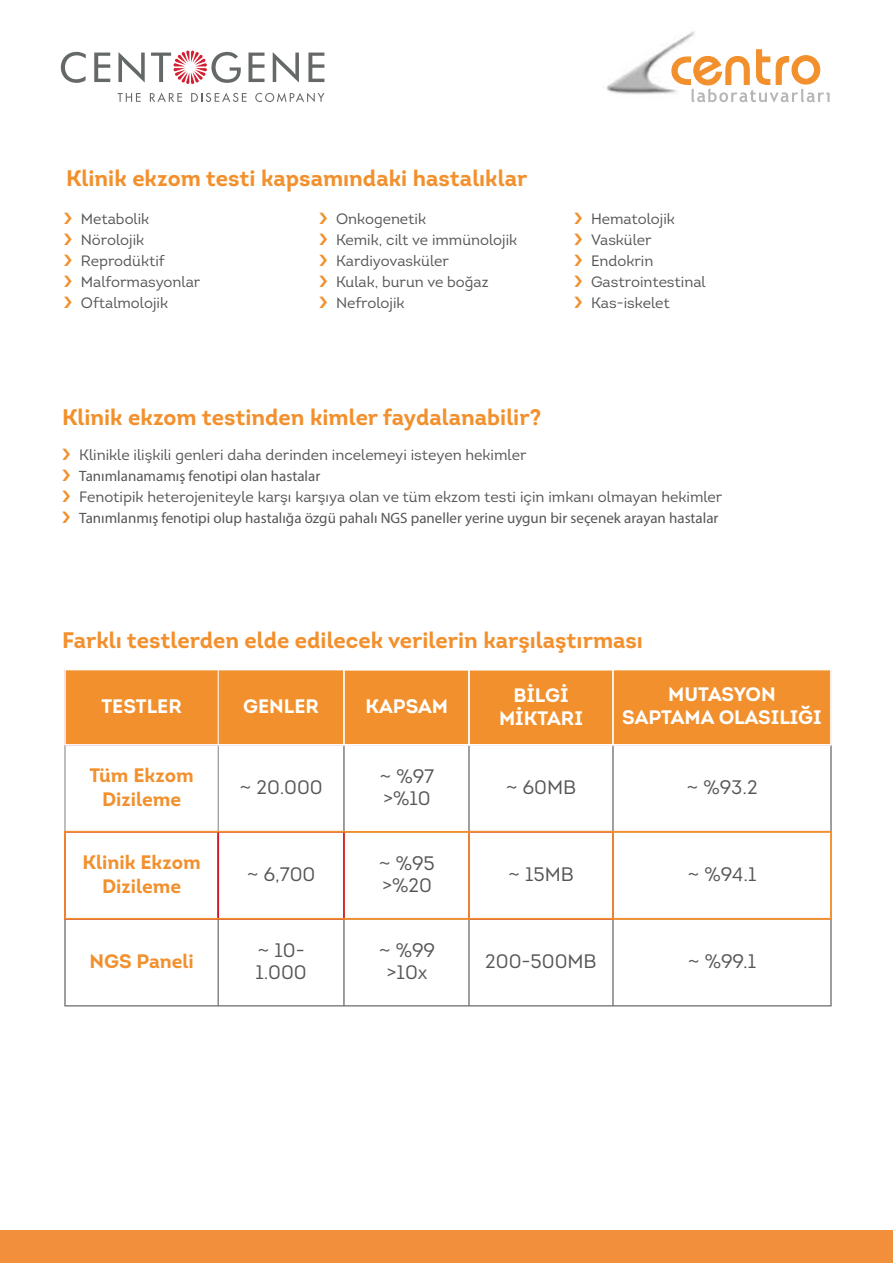
<style>
.page{position:relative;width:893px;height:1263px;background:#fff}
.page>*{position:absolute;margin:0;border:0;box-sizing:border-box;transform-origin:0 0}
.t1{font:700 22.5px "Intro";color:#f2902d}
.t2{font:19.5px/22.2px "Intro";color:#565656}
.t3{font:700 19.5px/23.4px "Intro";color:#fff;text-align:center}
.t4{font:700 19.5px/23.4px "Intro";color:#f2902d;text-align:center}
.t5{font:15px/21px "Intro";color:#565656}
.t6{font:15px "Myriad Pro";color:#565656}
</style>
<div class="page">
<svg style="left:61px;top:52px;width:25px;height:31px"></svg>
<svg style="left:94px;top:53px;width:16px;height:29px"></svg>
<svg style="left:118px;top:52px;width:27px;height:31px"></svg>
<svg style="left:248px;top:53px;width:16px;height:29px"></svg>
<svg style="left:273px;top:52px;width:26px;height:31px"></svg>
<svg style="left:308px;top:53px;width:16px;height:29px"></svg>
<svg style="left:117px;top:93px;width:24px;height:9px"></svg>
<svg style="left:150px;top:93px;width:32px;height:9px"></svg>
<svg style="left:191px;top:93px;width:56px;height:9px"></svg>
<svg style="left:255px;top:93px;width:69px;height:9px"></svg>
<svg style="left:151px;top:50px;width:90px;height:34px"></svg>
<div style="left:65px;top:669px;width:765px;height:76px;background:#f2902d"></div>
<div style="left:469px;top:918px;width:144px;height:88px;border:1px solid #7f7f7f"></div>
<div style="left:613px;top:918px;width:218px;height:88px;border:1px solid #7f7f7f"></div>
<div style="left:344px;top:918px;width:125px;height:88px;border:1px solid #7f7f7f"></div>
<div style="left:218px;top:918px;width:126px;height:88px;border:1px solid #7f7f7f"></div>
<div style="left:65px;top:918px;width:154px;height:88px;border:1px solid #7f7f7f"></div>
<div style="left:469px;top:744px;width:144px;height:88px;border:1px solid #7f7f7f"></div>
<div style="left:613px;top:744px;width:218px;height:88px;border:1px solid #7f7f7f"></div>
<div style="left:344px;top:744px;width:125px;height:88px;border:1px solid #7f7f7f"></div>
<div style="left:218px;top:744px;width:126px;height:88px;border:1px solid #7f7f7f"></div>
<div style="left:64px;top:669px;width:768px;height:76px;border:2px solid #fff"></div>
<div style="left:468px;top:669px;width:146px;height:76px;border:2px solid #fff"></div>
<div style="left:613px;top:669px;width:218px;height:76px;border:1px solid #fff"></div>
<div style="left:343px;top:669px;width:127px;height:76px;border:2px solid #fff"></div>
<div style="left:218px;top:669px;width:126px;height:76px;border:1px solid #fff"></div>
<div style="left:343px;top:831px;width:127px;height:88px;border:2px solid #f2902e"></div>
<div style="left:217px;top:831px;width:128px;height:88px;border:2px solid #d11226"></div>
<div style="left:64px;top:831px;width:768px;height:88px;border:2px solid #f2902e"></div>
<svg style="left:692px;top:49px;width:137px;height:53px"></svg>
<img style="left:606px;top:31px;width:92px;height:70px">
<div style="left:0;top:1230px;width:893px;height:33px;background:#f28f3b"></div>
<h1 class="t1" style="left:66px;top:164px;width:463px">Klinik ekzom testi kapsamındaki hastalıklar</h1>
<p class="t5" style="left:81px;top:208px;width:121px">Metabolik<br>Nörolojik<br>Reprodüktif<br>Malformasyonlar<br>Oftalmolojik</p>
<p class="t5" style="left:336px;top:208px;width:183px">Onkogenetik<br>Kemik, cilt ve immünolojik<br>Kardiyovasküler<br>Kulak, burun ve boğaz<br>Nefrolojik</p>
<p class="t5" style="left:591px;top:208px;width:116px">Hematolojik<br>Vasküler<br>Endokrin<br>Gastrointestinal<br>Kas-iskelet</p>
<h1 class="t1" style="left:62px;top:402px;width:481px">Klinik ekzom testinden kimler faydalanabilir?</h1>
<p class="t5" style="left:79px;top:445px;width:449px">Klinikle ilişkili genleri daha derinden incelemeyi isteyen hekimler</p>
<p class="t6" style="left:79px;top:467px;width:243px">Tanımlanamamış fenotipi olan hastalar</p>
<p class="t5" style="left:79px;top:487px;width:645px">Fenotipik heterojeniteyle karşı karşıya olan ve tüm ekzom testi için imkanı olmayan hekimler</p>
<p class="t6" style="left:79px;top:509px;width:641px">Tanımlanmış fenotipi olup hastalığa özgü pahalı NGS paneller yerine uygun bir seçenek arayan hastalar</p>
<h1 class="t1" style="left:62px;top:626px;width:582px">Farklı testlerden elde edilecek verilerin karşılaştırması</h1>
<h2 class="t3" style="left:101px;top:694px;width:82px">TESTLER</h2>
<h2 class="t3" style="left:243px;top:694px;width:77px">GENLER</h2>
<h2 class="t3" style="left:366px;top:694px;width:84px">KAPSAM</h2>
<h2 class="t4" style="left:90px;top:763px;width:106px">Tüm Ekzom<br>Dizileme</h2>
<h2 class="t4" style="left:83px;top:850px;width:120px">Klinik Ekzom<br>Dizileme</h2>
<h2 class="t2" style="left:239px;top:776px;width:85px">~ 20.000</h2>
<h2 class="t2" style="left:247px;top:863px;width:70px">~ 6,700</h2>
<h2 class="t2" style="left:379px;top:765px;width:56px">~ %97 &gt;%10</h2>
<h2 class="t2" style="left:379px;top:852px;width:58px">~ %95 &gt;%20</h2>
<h2 class="t4" style="left:89px;top:949px;width:106px">NGS Paneli</h2>
<h2 class="t2" style="left:255px;top:939px;width:53px">~ 10-<br>1.000</h2>
<h2 class="t2" style="left:379px;top:939px;width:58px;text-align:center">~ %99 &gt;10x</h2>
<h2 class="t3" style="left:499px;top:683px;width:85px">BİLGİ<br>MİKTARI</h2>
<h2 class="t3" style="left:622px;top:682px;width:201px">MUTASYON<br>SAPTAMA OLASILIĞI</h2>
<h2 class="t2" style="left:506px;top:776px;width:72px">~ 60MB</h2>
<h2 class="t2" style="left:686px;top:776px;width:73px">~ %93.2</h2>
<h2 class="t2" style="left:508px;top:863px;width:67px">~ 15MB</h2>
<h2 class="t2" style="left:687px;top:863px;width:70px">~ %94.1</h2>
<h2 class="t2" style="left:485px;top:950px;width:113px">200-500MB</h2>
<h2 class="t2" style="left:688px;top:950px;width:70px">~ %99.1</h2>
</div>
